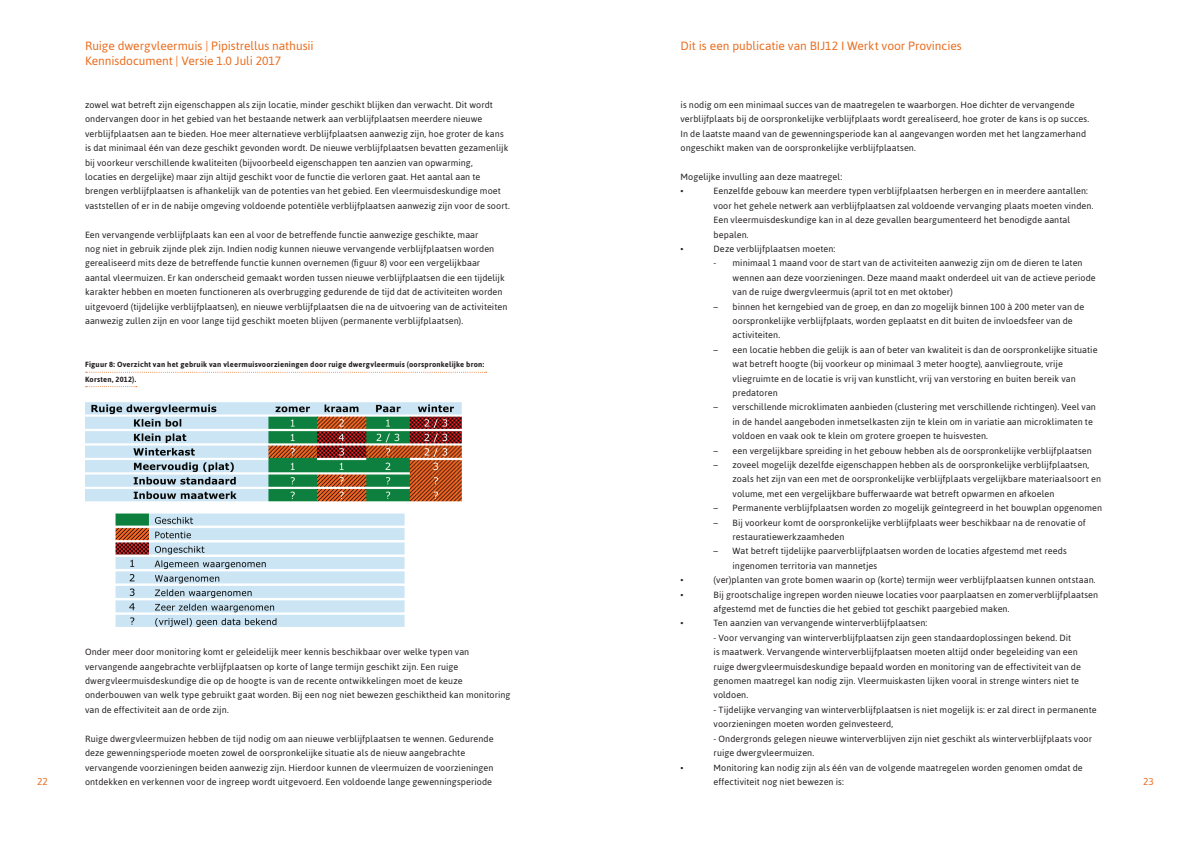
<style>
.page{position:relative;width:1191px;height:842px;background:#fff}
.page>*{position:absolute;margin:0;border:0;box-sizing:border-box;transform-origin:0 0}
.t1{font:12px/14.4px "Asap";letter-spacing:-.005em;color:#ea6d1f}
.t2{font:10px "Asap";color:#ea6d1f}
.t3{font:9px/14.4px "Asap";letter-spacing:.01em;color:#231f20}
.t4{font:700 7.5px/14.4px "Asap";letter-spacing:.03em;color:#231f20}
</style>
<div class="page">
<svg style="left:86px;top:372px;width:401px;height:1px"></svg>
<svg style="left:86px;top:386px;width:51px;height:1px"></svg>
<img style="left:85px;top:402px;width:376px;height:224px">
<h1 class="t1" style="left:85px;top:39px;width:230px">Ruige dwergvleermuis | Pipistrellus nathusii<br>Kennisdocument | Versie 1.0 Juli 2017</h1>
<h1 class="t1" style="left:680px;top:39px;width:283px">Dit is een publicatie van BIJ12 I Werkt voor Provincies</h1>
<p class="t3" style="left:85px;top:97px;width:426px">zowel wat betreft zijn eigenschappen als zijn locatie, minder geschikt blijken dan verwacht. Dit wordt ondervangen door in het gebied van het bestaande netwerk aan verblijfplaatsen meerdere nieuwe verblijfplaatsen aan te bieden. Hoe meer alternatieve verblijfplaatsen aanwezig zijn, hoe groter de kans is dat minimaal één van deze geschikt gevonden wordt. De nieuwe verblijfplaatsen bevatten gezamenlijk bij voorkeur verschillende kwaliteiten (bijvoorbeeld eigenschappen ten aanzien van opwarming,<br>locaties en dergelijke) maar zijn altijd geschikt voor de functie die verloren gaat. Het aantal aan te brengen verblijfplaatsen is afhankelijk van de potenties van het gebied. Een vleermuisdeskundige moet vaststellen of er in de nabije omgeving voldoende potentiële verblijfplaatsen aanwezig zijn voor de soort.</p>
<p class="t3" style="left:85px;top:227px;width:424px">Een vervangende verblijfplaats kan een al voor de betreffende functie aanwezige geschikte, maar<br>nog niet in gebruik zijnde plek zijn. Indien nodig kunnen nieuwe vervangende verblijfplaatsen worden gerealiseerd mits deze de betreffende functie kunnen overnemen (figuur 8) voor een vergelijkbaar aantal vleermuizen. Er kan onderscheid gemaakt worden tussen nieuwe verblijfplaatsen die een tijdelijk karakter hebben en moeten functioneren als overbrugging gedurende de tijd dat de activiteiten worden uitgevoerd (tijdelijke verblijfplaatsen), en nieuwe verblijfplaatsen die na de uitvoering van de activiteiten aanwezig zullen zijn en voor lange tijd geschikt moeten blijven (permanente verblijfplaatsen).</p>
<p class="t4" style="left:85px;top:357px;width:401px">Figuur 8: Overzicht van het gebruik van vleermuisvoorzieningen door ruige dwergvleermuis (oorspronkelijke bron:<br>Korsten, 2012).</p>
<p class="t3" style="left:680px;top:97px;width:410px">is nodig om een minimaal succes van de maatregelen te waarborgen. Hoe dichter de vervangende verblijfplaats bij de oorspronkelijke verblijfplaats wordt gerealiseerd, hoe groter de kans is op succes.<br>In de laatste maand van de gewenningsperiode kan al aangevangen worden met het langzamerhand ongeschikt maken van de oorspronkelijke verblijfplaatsen.</p>
<p class="t3" style="left:680px;top:169px;width:163px">Mogelijke invulling aan deze maatregel: •</p>
<p class="t3" style="left:713px;top:184px;width:381px">Eenzelfde gebouw kan meerdere typen verblijfplaatsen herbergen en in meerdere aantallen: voor het gehele netwerk aan verblijfplaatsen zal voldoende vervanging plaats moeten vinden.<br>Een vleermuisdeskundige kan in al deze gevallen beargumenteerd het benodigde aantal bepalen.</p>
<p class="t3" style="left:680px;top:241px;width:5px">•</p>
<p class="t3" style="left:713px;top:241px;width:123px">Deze verblijfplaatsen moeten:</p>
<p class="t3" style="left:732px;top:256px;width:365px;text-indent:-19px">- minimaal 1 maand voor de start van de activiteiten aanwezig zijn om de dieren te laten wennen aan deze voorzieningen. Deze maand maakt onderdeel uit van de actieve periode van de ruige dwergvleermuis (april tot en met oktober)</p>
<p class="t3" style="left:732px;top:299px;width:353px;text-indent:-19px">– binnen het kerngebied van de groep, en dan zo mogelijk binnen 100 à 200 meter van de oorspronkelijke verblijfplaats, worden geplaatst en dit buiten de invloedsfeer van de activiteiten.</p>
<p class="t3" style="left:732px;top:342px;width:366px;text-indent:-19px">– een locatie hebben die gelijk is aan of beter van kwaliteit is dan de oorspronkelijke situatie wat betreft hoogte (bij voorkeur op minimaal 3 meter hoogte), aanvliegroute, vrije vliegruimte en de locatie is vrij van kunstlicht, vrij van verstoring en buiten bereik van predatoren</p>
<p class="t3" style="left:732px;top:400px;width:365px;text-indent:-19px">– verschillende microklimaten aanbieden (clustering met verschillende richtingen). Veel van in de handel aangeboden inmetselkasten zijn te klein om in variatie aan microklimaten te voldoen en vaak ook te klein om grotere groepen te huisvesten.</p>
<p class="t3" style="left:713px;top:443px;width:380px">– een vergelijkbare spreiding in het gebouw hebben als de oorspronkelijke verblijfplaatsen</p>
<p class="t3" style="left:732px;top:457px;width:370px;text-indent:-19px">– zoveel mogelijk dezelfde eigenschappen hebben als de oorspronkelijke verblijfplaatsen, zoals het zijn van een met de oorspronkelijke verblijfplaats vergelijkbare materiaalsoort en volume, met een vergelijkbare bufferwaarde wat betreft opwarmen en afkoelen</p>
<p class="t3" style="left:713px;top:501px;width:390px">– Permanente verblijfplaatsen worden zo mogelijk geïntegreerd in het bouwplan opgenomen</p>
<p class="t3" style="left:732px;top:515px;width:355px;text-indent:-19px">– Bij voorkeur komt de oorspronkelijke verblijfplaats weer beschikbaar na de renovatie of restauratiewerkzaamheden</p>
<p class="t3" style="left:732px;top:544px;width:336px;text-indent:-19px">– Wat betreft tijdelijke paarverblijfplaatsen worden de locaties afgestemd met reeds ingenomen territoria van mannetjes</p>
<p class="t3" style="left:680px;top:573px;width:5px">•</p>
<p class="t3" style="left:713px;top:573px;width:383px">(ver)planten van grote bomen waarin op (korte) termijn weer verblijfplaatsen kunnen ontstaan.</p>
<p class="t3" style="left:680px;top:587px;width:5px">•</p>
<p class="t3" style="left:713px;top:587px;width:386px">Bij grootschalige ingrepen worden nieuwe locaties voor paarplaatsen en zomerverblijfplaatsen afgestemd met de functies die het gebied tot geschikt paargebied maken.</p>
<p class="t3" style="left:680px;top:616px;width:5px">•</p>
<p class="t3" style="left:713px;top:616px;width:215px">Ten aanzien van vervangende winterverblijfplaatsen:</p>
<p class="t3" style="left:713px;top:630px;width:369px">- Voor vervanging van winterverblijfplaatsen zijn geen standaardoplossingen bekend. Dit<br>is maatwerk. Vervangende winterverblijfplaatsen moeten altijd onder begeleiding van een ruige dwergvleermuisdeskundige bepaald worden en monitoring van de effectiviteit van de genomen maatregel kan nodig zijn. Vleermuiskasten lijken vooral in strenge winters niet te voldoen.</p>
<p class="t3" style="left:713px;top:702px;width:384px">- Tijdelijke vervanging van winterverblijfplaatsen is niet mogelijk is: er zal direct in permanente voorzieningen moeten worden geïnvesteerd,</p>
<p class="t3" style="left:713px;top:731px;width:380px">- Ondergronds gelegen nieuwe winterverblijven zijn niet geschikt als winterverblijfplaats voor ruige dwergvleermuizen.</p>
<p class="t3" style="left:680px;top:760px;width:5px">•</p>
<p class="t3" style="left:713px;top:760px;width:371px">Monitoring kan nodig zijn als één van de volgende maatregelen worden genomen omdat de</p>
<p class="t3" style="left:85px;top:645px;width:427px">Onder meer door monitoring komt er geleidelijk meer kennis beschikbaar over welke typen van vervangende aangebrachte verblijfplaatsen op korte of lange termijn geschikt zijn. Een ruige dwergvleermuisdeskundige die op de hoogte is van de recente ontwikkelingen moet de keuze onderbouwen van welk type gebruikt gaat worden. Bij een nog niet bewezen geschiktheid kan monitoring van de effectiviteit aan de orde zijn.</p>
<p class="t3" style="left:85px;top:731px;width:410px">Ruige dwergvleermuizen hebben de tijd nodig om aan nieuwe verblijfplaatsen te wennen. Gedurende deze gewenningsperiode moeten zowel de oorspronkelijke situatie als de nieuw aangebrachte vervangende voorzieningen beiden aanwezig zijn. Hierdoor kunnen de vleermuizen de voorzieningen ontdekken en verkennen voor de ingreep wordt uitgevoerd. Een voldoende lange gewenningsperiode</p>
<p class="t2" style="left:37px;top:775px;width:12px">22</p>
<p class="t3" style="left:713px;top:774px;width:132px">effectiviteit nog niet bewezen is:</p>
<p class="t2" style="left:1143px;top:775px;width:12px">23</p>
</div>
